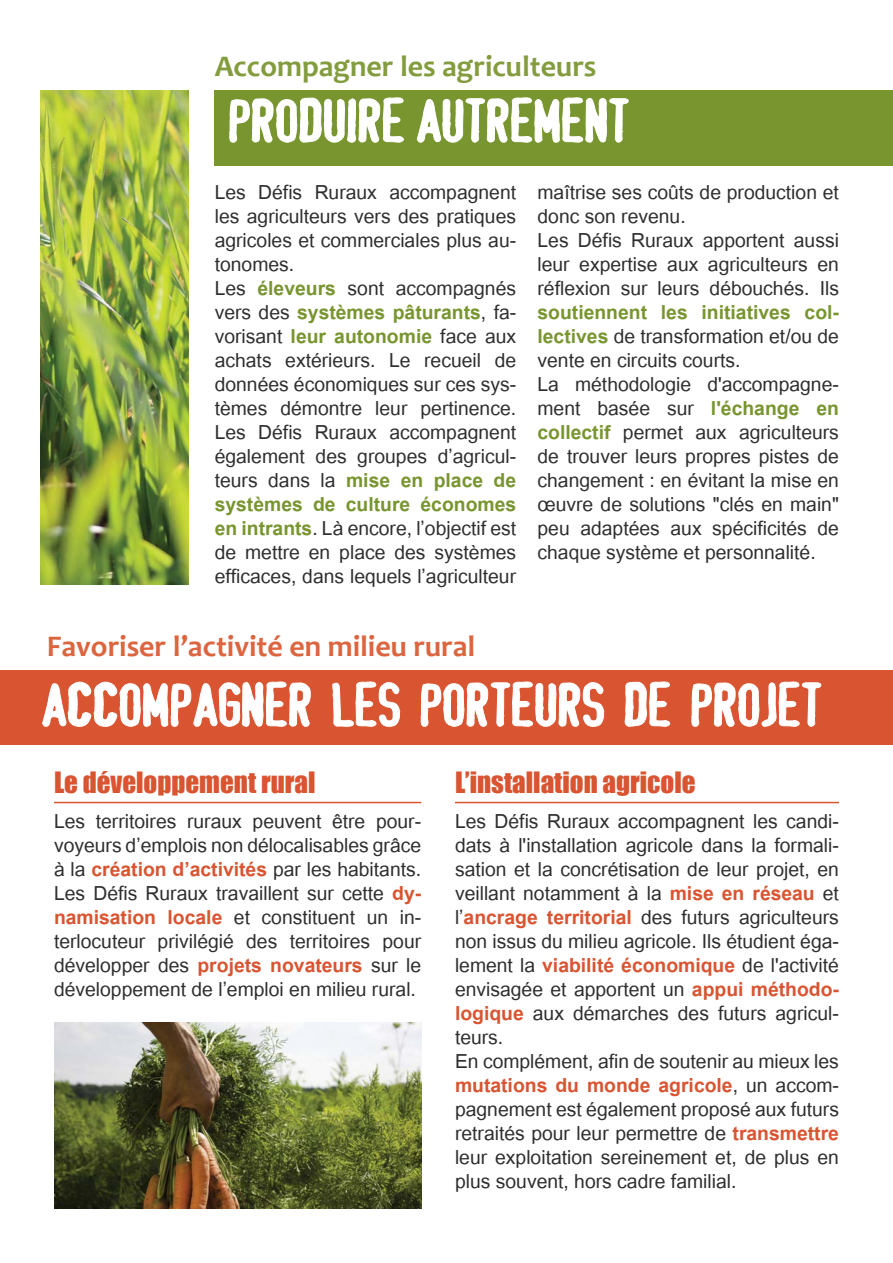
<style>
.page{position:relative;width:893px;height:1263px;background:#fff}
.page>*{position:absolute;margin:0;border:0;box-sizing:border-box;transform-origin:0 0}
.t1{font:58.5px "Stamp";letter-spacing:.01em;color:#fff;scale:1.25 1}
.t2{font:700 30px "Candara";color:#dc653f}
.t3{font:700 30px "Candara";color:#839c3d}
.t4{font:27px/24px "Utsaah";color:#2e2e2f}
.t5{font:27px "Impact";color:#d95431}
.s1{font-weight:700;color:#78952f}
.s2{font-weight:700;color:#d95431}
</style>
<div class="page">
<img style="left:40px;top:90px;width:148px;height:495px">
<div style="left:0;top:670px;width:893px;height:74px;background:#d95431"></div>
<svg style="left:42px;top:681px;width:269px;height:46px"></svg>
<svg style="left:332px;top:681px;width:68px;height:46px"></svg>
<svg style="left:420px;top:681px;width:185px;height:46px"></svg>
<svg style="left:624px;top:681px;width:46px;height:46px"></svg>
<svg style="left:691px;top:681px;width:131px;height:46px"></svg>
<div style="left:215px;top:90px;width:678px;height:75px;background:#78952f"></div>
<svg style="left:229px;top:97px;width:175px;height:46px"></svg>
<svg style="left:416px;top:97px;width:213px;height:46px"></svg>
<img style="left:54px;top:1023px;width:367px;height:186px">
<hr style="left:54px;top:802px;width:367px;height:1px;background:#d95431">
<hr style="left:455px;top:802px;width:384px;height:1px;background:#d95431">
<p class="t3" style="left:215px;top:47px;width:383px">Accompagner les agriculteurs</p>
<h1 class="t1" style="left:230px;top:88px;width:322px">PRODUIRE AUTREMENT</h1>
<p class="t4" style="left:215px;top:181px;width:303px">Les Défis Ruraux accompagnent les agriculteurs vers des pratiques agricoles et commerciales plus au&shy;tonomes.<br>Les <span class="s1">éleveurs</span> sont accompagnés vers des <span class="s1">systèmes pâturants</span>, fa&shy;vorisant <span class="s1">leur autonomie</span> face aux achats extérieurs. Le recueil de données économiques sur ces sys&shy;tèmes démontre leur pertinence.<br>Les Défis Ruraux accompagnent également des groupes d’agricul&shy;teurs dans la <span class="s1">mise en place de systèmes de culture économes en intrants</span>. Là encore, l’objectif est de mettre en place des systèmes efficaces, dans lequels l’agriculteur</p>
<p class="t4" style="left:537px;top:181px;width:303px">maîtrise ses coûts de production et donc son revenu.<br>Les Défis Ruraux apportent aussi leur expertise aux agriculteurs en réflexion sur leurs débouchés. Ils</p>
<p class="t4" style="left:537px;top:301px;width:303px"><span class="s1">soutiennent les initiatives col&shy;lectives</span> de transformation et/ou de vente en circuits courts.<br>La méthodologie d'accompagne&shy;ment basée sur <span class="s1">l'échange en collectif</span> permet aux agriculteurs de trouver leurs propres pistes de changement : en évitant la mise en œuvre de solutions "clés en main" peu adaptées aux spécificités de chaque système et personnalité.</p>
<p class="t2" style="left:47px;top:628px;width:430px">Favoriser l’activité en milieu rural</p>
<h1 class="t1" style="left:43px;top:672px;width:626px">ACCOMPAGNER LES PORTEURS DE PROJET</h1>
<p class="t5" style="left:54px;top:762px;width:263px">Le développement rural</p>
<p class="t4" style="left:54px;top:810px;width:369px;text-align:justify">Les territoires ruraux peuvent être pour&shy;voyeurs d’emplois non délocalisables grâce à la <span class="s2">création d’activités</span> par les habitants.<br>Les Défis Ruraux travaillent sur cette <span class="s2">dy&shy;namisation locale</span> et constituent un in&shy;terlocuteur privilégié des territoires pour développer des <span class="s2">projets novateurs</span> sur le développement de l’emploi en milieu rural.</p>
<p class="t5" style="left:455px;top:762px;width:242px">L’installation agricole</p>
<p class="t4" style="left:455px;top:810px;width:385px">Les Défis Ruraux accompagnent les candi&shy;dats à l'installation agricole dans la formali&shy;sation et la concrétisation de leur projet, en veillant notamment à la <span class="s2">mise en réseau</span> et l’<span class="s2">ancrage territorial</span> des futurs agriculteurs non issus du milieu agricole. Ils étudient éga&shy;lement la <span class="s2">viabilité économique</span> de l'activité envisagée et apportent un <span class="s2">appui méthodo&shy;logique</span> aux démarches des futurs agricul&shy;teurs.<br>En complément, afin de soutenir au mieux les <span class="s2">mutations du monde agricole</span>, un accom&shy;pagnement est également proposé aux futurs retraités pour leur permettre de <span class="s2">transmettre </span>leur exploitation sereinement et, de plus en plus souvent, hors cadre familial.</p>
</div>
